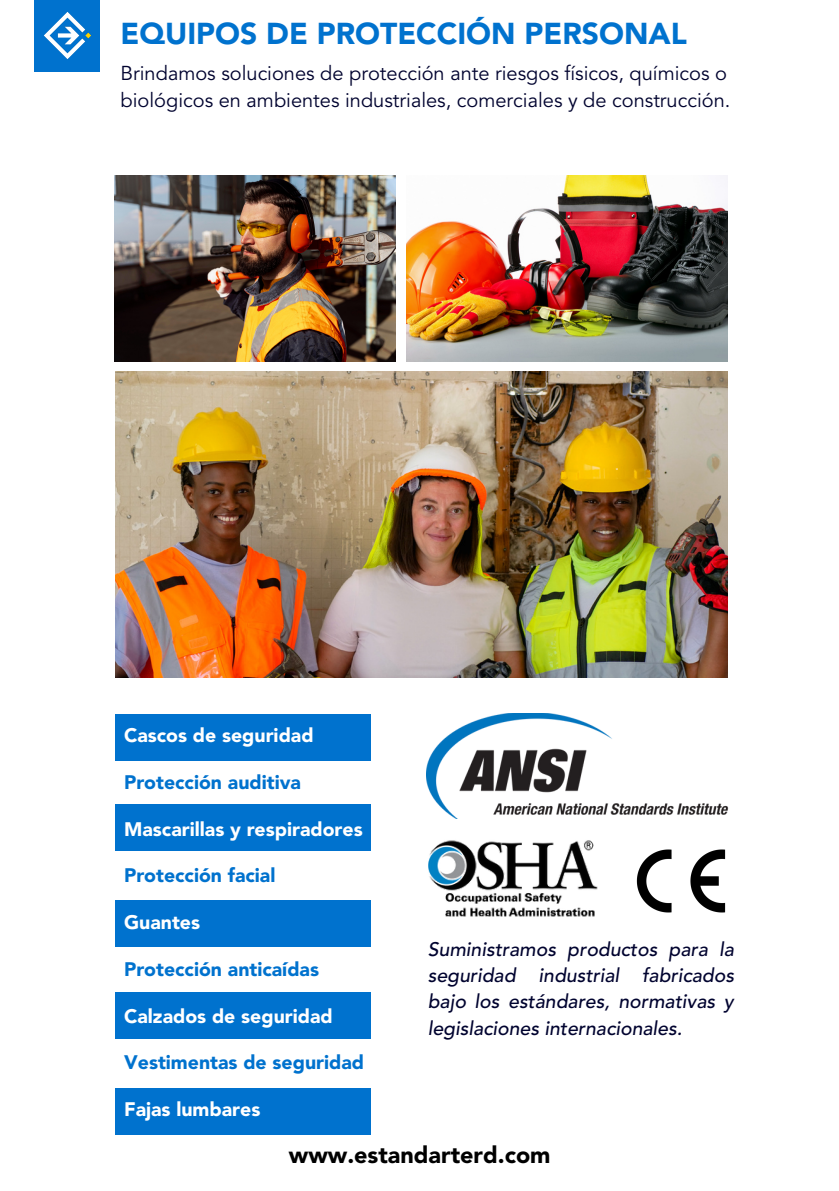
<style>
.page{position:relative;width:839px;height:1191px;background:#fff}
.page>*{position:absolute;margin:0;border:0;box-sizing:border-box;transform-origin:0 0}
.t1{font:900 30px "Avenir LT Pro";color:#0072ce}
.t2{font:900 23.4px "Avenir LT Pro";color:#000}
.t3{font:20px/27px "Avenir LT Pro";color:#00032f}
.t4{font:italic 500 19.4px/26.2px "Avenir LT Pro";color:#00032f;text-align:justify}
.t5{font:900 19.4px "Avenir LT Pro";color:#fff}
.t6{font:900 19.4px "Avenir LT Pro";color:#0072ce}
</style>
<div class="page">
<div style="left:34px;top:0;width:65px;height:71px;background:#0072ce"></div>
<img style="left:115px;top:372px;width:612px;height:306px">
<img style="left:406px;top:176px;width:321px;height:185px">
<img style="left:427px;top:713px;width:301px;height:105px">
<img style="left:636px;top:849px;width:90px;height:64px">
<img style="left:428px;top:840px;width:169px;height:77px">
<img style="left:115px;top:176px;width:281px;height:186px">
<div style="left:115px;top:1088px;width:256px;height:47px;background:#0072ce"></div>
<div style="left:115px;top:714px;width:256px;height:47px;background:#0072ce"></div>
<div style="left:115px;top:804px;width:256px;height:47px;background:#0072ce"></div>
<div style="left:115px;top:900px;width:256px;height:47px;background:#0072ce"></div>
<div style="left:115px;top:992px;width:256px;height:47px;background:#0072ce"></div>
<img style="left:43px;top:12px;width:49px;height:47px">
<h1 class="t1" style="left:121px;top:22px;width:567px">EQUIPOS DE PROTECCIÓN PERSONAL</h1>
<p class="t3" style="left:121px;top:62px;width:611px">Brindamos soluciones de protección ante riesgos físicos, químicos o biológicos en ambientes industriales, comerciales y de construcción.</p>
<p class="t5" style="left:124px;top:728px;width:191px">Cascos de seguridad</p>
<p class="t6" style="left:124px;top:774px;width:178px">Protección auditiva</p>
<p class="t5" style="left:124px;top:821px;width:240px">Mascarillas y respiradores</p>
<p class="t6" style="left:124px;top:868px;width:153px">Protección facial</p>
<p class="t5" style="left:124px;top:914px;width:77px">Guantes</p>
<p class="t6" style="left:124px;top:961px;width:196px">Protección anticaídas</p>
<p class="t5" style="left:124px;top:1008px;width:210px">Calzados de seguridad</p>
<p class="t6" style="left:124px;top:1055px;width:241px">Vestimentas de seguridad</p>
<p class="t5" style="left:124px;top:1101px;width:138px">Fajas lumbares</p>
<p class="t4" style="left:427px;top:938px;width:308px">Suministramos productos para la seguridad industrial fabricados bajo los estándares, normativas y legislaciones internacionales.</p>
<p class="t2" style="left:289px;top:1145px;width:263px">www.estandarterd.com</p>
</div>
